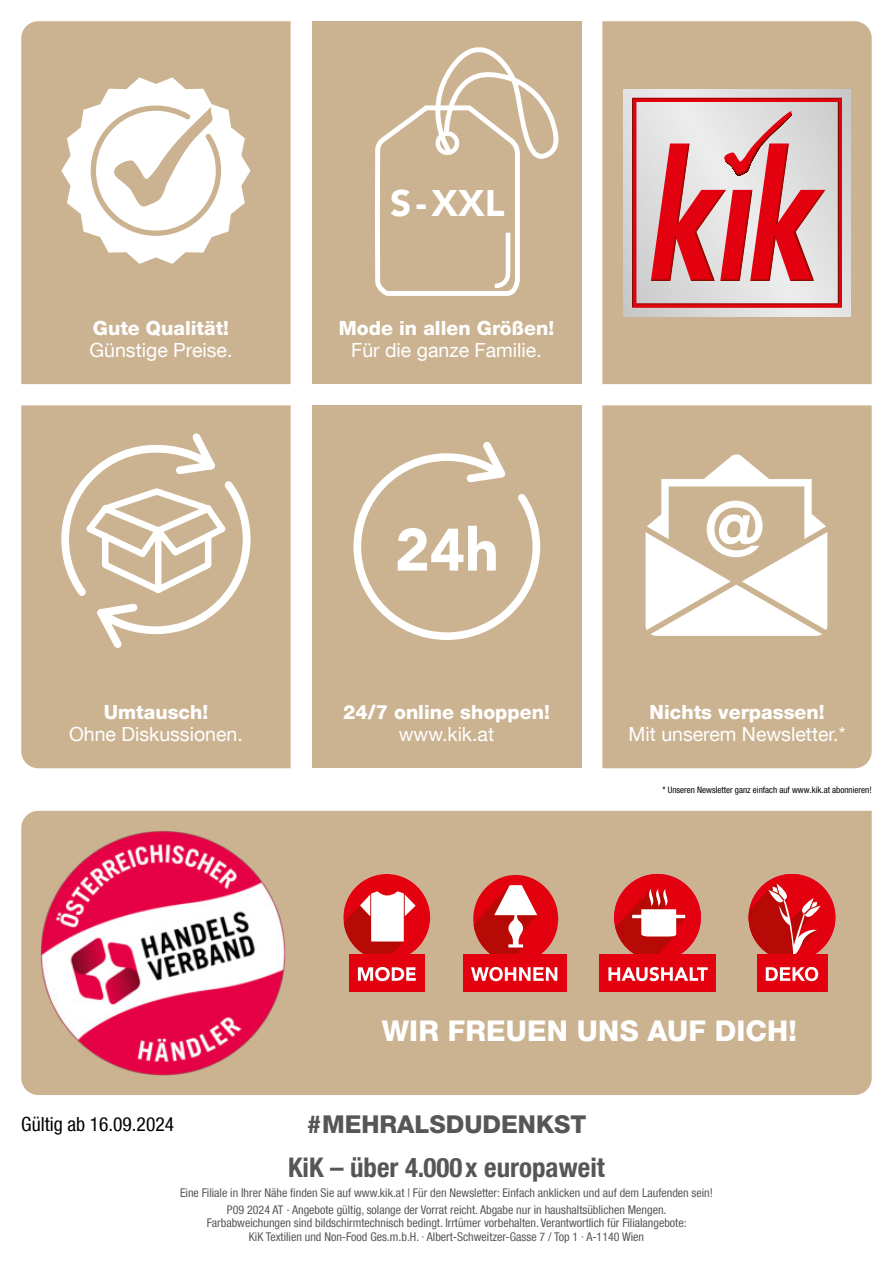
<style>
.page{position:relative;width:893px;height:1263px;background:#fff}
.page>*{position:absolute;margin:0;border:0;box-sizing:border-box;transform-origin:0 0}
.t1{font:900 75.9px "Avenir";color:#fff}
.t2{font:900 59.25px "Avenir";color:#fff}
.t3{font:900 37.05px "Avenir";color:#fff}
.t4{font:800 28.5px "Helvetica Neue LT Com";letter-spacing:.005em;color:#fff}
.t5{font:700 condensed 27px "Helvetica Neue LT Com";color:#565656}
.t6{font:800 24.45px "Helvetica Neue LT Com";color:#565656}
.t7{font:19.5px "Helvetica Neue LT Com";color:#fff}
.t8{font:800 19.5px "Helvetica Neue LT Com";color:#fff}
.t9{font:condensed 19.5px "Helvetica Neue LT Com";color:#000}
.t10{font:condensed 12px/16.8px "Helvetica Neue LT Com";color:#565656;text-align:center}
.t11{font:condensed 9px "Helvetica Neue LT Com";color:#000}
.s1{font-stretch:normal}
</style>
<div class="page">
<div style="left:21px;top:405px;width:270px;height:363px;background:#cbb391"></div>
<div style="left:312px;top:405px;width:269px;height:363px;background:#cbb391"></div>
<div style="left:602px;top:405px;width:270px;height:363px;background:#cbb391"></div>
<div style="left:602px;top:21px;width:270px;height:363px;background:#cbb391"></div>
<div style="left:312px;top:21px;width:269px;height:363px;background:#cbb391"></div>
<div style="left:21px;top:21px;width:270px;height:363px;background:#cbb391"></div>
<div style="left:21px;top:811px;width:851px;height:284px;background:#cbb391"></div>
<svg style="left:375px;top:47px;width:184px;height:249px"></svg>
<svg style="left:61px;top:77px;width:190px;height:187px"></svg>
<svg style="left:645px;top:453px;width:182px;height:183px"></svg>
<svg style="left:61px;top:433px;width:190px;height:215px"></svg>
<svg style="left:353px;top:442px;width:187px;height:198px"></svg>
<svg style="left:343px;top:874px;width:87px;height:87px"></svg>
<div style="left:349px;top:954px;width:75px;height:38px;background:#e3000f"></div>
<svg style="left:358px;top:967px;width:58px;height:14px"></svg>
<div style="left:473px;top:875px;width:85px;height:88px;background:#e3000f;border-radius:50%"></div>
<div style="left:463px;top:954px;width:103px;height:38px;background:#e3000f"></div>
<svg style="left:471px;top:885px;width:86px;height:96px"></svg>
<svg style="left:614px;top:874px;width:87px;height:80px;background:#d84a4a"></svg>
<div style="left:599px;top:954px;width:117px;height:38px;background:#e3000f"></div>
<svg style="left:608px;top:967px;width:100px;height:14px"></svg>
<svg style="left:749px;top:874px;width:86px;height:87px;background:#d23a39"></svg>
<div style="left:757px;top:954px;width:70px;height:38px;background:#e3000f"></div>
<svg style="left:766px;top:967px;width:52px;height:14px"></svg>
<img style="left:41px;top:830px;width:244px;height:245px">
<svg style="left:623px;top:89px;width:228px;height:227px;background:#d8d7d7"></svg>
<svg style="left:632px;top:98px;width:210px;height:210px;background:#dc9095"></svg>
<h3 class="t8" style="left:93px;top:321px;width:138px">Gute Qualität!</h3>
<h3 class="t7" style="left:89px;top:343px;width:145px">Günstige Preise.</h3>
<h3 class="t8" style="left:104px;top:705px;width:106px">Umtausch!</h3>
<h3 class="t7" style="left:69px;top:727px;width:175px">Ohne Diskussionen.</h3>
<h3 class="t3" style="left:390px;top:181px;width:116px">S - XXL</h3>
<h3 class="t8" style="left:339px;top:321px;width:217px">Mode in allen Größen!</h3>
<h3 class="t7" style="left:351px;top:343px;width:192px">Für die ganze Familie.</h3>
<h2 class="t2" style="left:395px;top:515px;width:106px">24h</h2>
<h3 class="t8" style="left:343px;top:705px;width:208px">24/7 online shoppen!</h3>
<h3 class="t7" style="left:399px;top:727px;width:97px">www.kik.at</h3>
<h1 class="t1" style="left:704px;top:485px;width:62px">@</h1>
<h3 class="t8" style="left:650px;top:705px;width:176px">Nichts verpassen!</h3>
<h3 class="t7" style="left:628px;top:727px;width:219px">Mit unserem Newsletter.*</h3>
<p class="t11" style="left:662px;top:784px;width:211px">* Unseren Newsletter ganz einfach auf www.kik.at abonnieren!</p>
<h3 class="t9" style="left:21px;top:1117px;width:154px">Gültig ab 16.09.2024</h3>
<h3 class="t4" style="left:382px;top:1020px;width:417px">WIR FREUEN UNS AUF DICH!</h3>
<h3 class="t6" style="left:307px;top:1115px;width:281px">#MEHRALSDUDENKST</h3>
<h3 class="t5" style="left:288px;top:1157px;width:318px">KiK – über 4.000x europaweit</h3>
<p class="t10" style="left:180px;top:1184px;width:534px">Eine Filiale in Ihrer Nähe 昀椀nden Sie auf www.kik.at | Für den Newsletter: Einfach anklicken und auf dem Laufenden sein!<br>P09 2024 AT <span class="s1">·</span> Angebote gültig, solange der Vorrat reicht. Abgabe nur in haushaltsüblichen Mengen.</p>
<p class="t10" style="left:207px;top:1217px;width:481px;line-height:13.5px">Farbabweichungen sind bildschirmtechnisch bedingt. Irrtümer vorbehalten. Verantwortlich für Filialangebote:<br>KiK Textilien und Non-Food Ges.m.b.H. · Albert-Schweitzer-Gasse 7 / Top 1 · A-1140 Wien</p>
</div>
